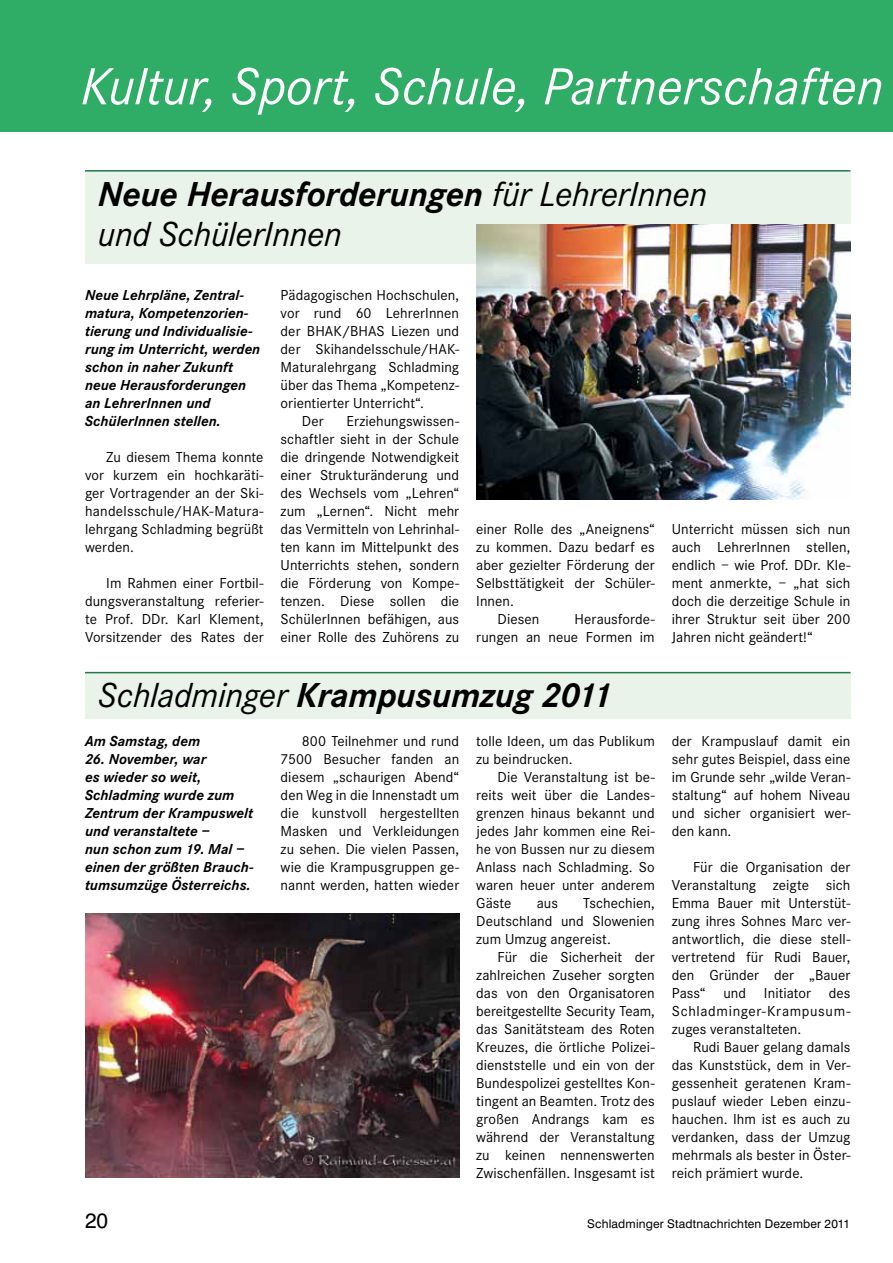
<style>
.page{position:relative;width:893px;height:1263px;background:#fff}
.page>*{position:absolute;margin:0;border:0;box-sizing:border-box;transform-origin:0 0}
.t1{font:italic 54px "Corporate S";color:#fff}
.t2{font:italic 36px/40.5px "Corporate S";letter-spacing:-.01em;color:#000}
.t3{font:italic 700 36px "Corporate S";letter-spacing:-.01em;color:#000}
.t4{font:21px "Swiss 721 BT";color:#000}
.t5{font:15px/18px "Corporate S";letter-spacing:.005em;color:#000;text-align:justify}
.t6{font:italic 700 15px/18px "Corporate S";color:#000}
.t7{font:12px "Swiss 721 BT";letter-spacing:.015em;color:#000}
.s1{font-weight:700}
.s2{font-weight:400}
</style>
<div class="page">
<div style="left:85px;top:170px;width:765px;height:94px;background:#e9f3ea"></div>
<hr style="left:85px;top:170px;width:765px;height:2px;background:#227a48">
<img style="left:476px;top:225px;width:374px;height:275px">
<div style="left:0;top:0;width:893px;height:132px;background:#2fac66"></div>
<div style="left:85px;top:672px;width:765px;height:47px;background:#e9f3ea"></div>
<hr style="left:85px;top:672px;width:765px;height:1px;background:#227a48">
<img style="left:85px;top:914px;width:374px;height:264px">
<h1 class="t1" style="left:81px;top:56px;width:804px">Kultur, Sport, Schule, Partnerschaften</h1>
<h2 class="t2" style="left:98px;top:174px;width:611px"><span class="s1">Neue Herausforderungen</span> für LehrerInnen und SchülerInnen</h2>
<p class="t6" style="left:85px;top:286px;width:177px">Neue Lehrpläne, Zentral&shy;matura, Kompetenzorien&shy;tierung und Individualisie&shy;rung im Unterricht, werden schon in naher Zukunft neue Herausforderungen an LehrerInnen und<br>SchülerInnen stellen.</p>
<p class="t5" style="left:85px;top:448px;width:180px;text-indent:21px">Zu diesem Thema konnte vor kurzem ein hochkaräti&shy;ger Vortragender an der Ski&shy;handelsschule/HAK-Matura&shy;lehrgang Schladming begrüßt werden.</p>
<p class="t5" style="left:85px;top:574px;width:180px;text-indent:21px">Im Rahmen einer Fortbil&shy;dungsveranstaltung referier&shy;te Prof. DDr. Karl Klement, Vorsitzender des Rates der</p>
<p class="t5" style="left:281px;top:286px;width:180px">Pädagogischen Hochschulen,</p>
<p class="t5" style="left:281px;top:304px;width:180px">vor rund 60 LehrerInnen</p>
<p class="t5" style="left:281px;top:322px;width:180px">der BHAK/BHAS Liezen und</p>
<p class="t5" style="left:281px;top:340px;width:180px">der Skihandelsschule/HAK-</p>
<p class="t5" style="left:281px;top:358px;width:180px">Maturalehrgang Schladming</p>
<p class="t5" style="left:281px;top:376px;width:180px">über das Thema „Kompetenz-</p>
<p class="t5" style="left:281px;top:394px;width:145px">orientierter Unterricht“.</p>
<p class="t5" style="left:302px;top:412px;width:23px">Der</p>
<p class="t5" style="left:281px;top:412px;width:180px;text-indent:66px">Erziehungswissen&shy;schaftler sieht in der Schule die dringende Notwendigkeit einer Strukturänderung und des Wechsels vom „Lehren“ zum „Lernen“. Nicht mehr das Vermitteln von Lehrinhal&shy;ten kann im Mittelpunkt des Unterrichts stehen, sondern die Förderung von Kompe&shy;tenzen. Diese sollen die SchülerInnen befähigen, aus einer Rolle des Zuhörens zu</p>
<p class="t5" style="left:476px;top:520px;width:180px">einer Rolle des „Aneignens“</p>
<p class="t5" style="left:476px;top:538px;width:180px">zu kommen. Dazu bedarf es</p>
<p class="t5" style="left:476px;top:556px;width:180px">aber gezielter Förderung der</p>
<p class="t5" style="left:476px;top:574px;width:180px">Selbsttätigkeit der Schüler-</p>
<p class="t5" style="left:476px;top:592px;width:39px">Innen.</p>
<p class="t5" style="left:497px;top:610px;width:43px">Diesen</p>
<p class="t5" style="left:476px;top:610px;width:180px;text-align:right">Herausforde-<br>rungen an neue Formen im</p>
<h2 class="t3" style="left:98px;top:674px;width:516px"><span class="s2">Schladminger</span> Krampusumzug 2011</h2>
<p class="t6" style="left:85px;top:732px;width:117px">Am Samstag, dem</p>
<p class="t6" style="left:85px;top:750px;width:170px">26. November, war<br>es wieder so weit,<br>Schladming wurde zum<br>Zentrum der Krampuswelt und veranstaltete –<br>nun schon zum 19. Mal – einen der größten Brauch&shy;tumsumzüge Österreichs.</p>
<p class="t5" style="left:281px;top:732px;width:180px;text-indent:21px">800 Teilnehmer und rund 7500 Besucher fanden an diesem „schaurigen Abend“ den Weg in die Innenstadt um die kunstvoll hergestellten Masken und Verkleidungen zu sehen. Die vielen Passen, wie die Krampusgruppen ge&shy;nannt werden, hatten wieder</p>
<p class="t5" style="left:476px;top:732px;width:180px">tolle Ideen, um das Publikum zu beindrucken.</p>
<p class="t5" style="left:476px;top:768px;width:180px;text-indent:21px">Die Veranstaltung ist be&shy;reits weit über die Landes&shy;grenzen hinaus bekannt und jedes Jahr kommen eine Rei&shy;he von Bussen nur zu diesem Anlass nach Schladming. So waren heuer unter anderem Gäste</p>
<p class="t5" style="left:476px;top:894px;width:180px;text-indent:107px">Tschechien, Deutschland und Slowenien zum Umzug angereist.</p>
<p class="t5" style="left:476px;top:948px;width:180px;text-indent:21px">Für die Sicherheit der zahlreichen Zuseher sorgten das von den Organisatoren bereitgestellte Security Team, das Sanitätsteam des Roten Kreuzes, die örtliche Polizei&shy;dienststelle und ein von der Bundespolizei gestelltes Kon&shy;tingent an Beamten. Trotz des großen Andrangs kam es während der Veranstaltung zu keinen nennenswerten Zwischenfällen. Insgesamt ist</p>
<p class="t5" style="left:537px;top:894px;width:23px">aus</p>
<p class="t5" style="left:672px;top:520px;width:180px">Unterricht müssen sich nun auch LehrerInnen stellen, endlich – wie Prof. DDr. Kle&shy;ment anmerkte, – „hat sich doch die derzeitige Schule in ihrer Struktur seit über 200<br>Jahren nicht geändert!“</p>
<p class="t5" style="left:672px;top:732px;width:180px">der Krampuslauf damit ein sehr gutes Beispiel, dass eine im Grunde sehr „wilde Veran&shy;staltung“ auf hohem Niveau und sicher organisiert wer&shy;den kann.</p>
<p class="t5" style="left:672px;top:858px;width:180px;text-indent:21px">Für die Organisation der Veranstaltung zeigte sich Emma Bauer mit Unterstüt&shy;zung ihres Sohnes Marc ver&shy;antwortlich, die diese stell&shy;vertretend für Rudi Bauer, den Gründer der „Bauer Pass“ und Initiator des Schladminger-Krampusum&shy;zuges veranstalteten.</p>
<p class="t5" style="left:672px;top:1038px;width:180px;text-indent:21px">Rudi Bauer gelang damals das Kunststück, dem in Ver&shy;gessenheit geratenen Kram&shy;puslauf wieder Leben einzu&shy;hauchen. Ihm ist es auch zu verdanken, dass der Umzug mehrmals als bester in Öster&shy;reich prämiert wurde.</p>
<h3 class="t4" style="left:85px;top:1208px;width:25px">20</h3>
<p class="t7" style="left:587px;top:1216px;width:264px">Schladminger Stadtnachrichten Dezember 2011</p>
</div>
